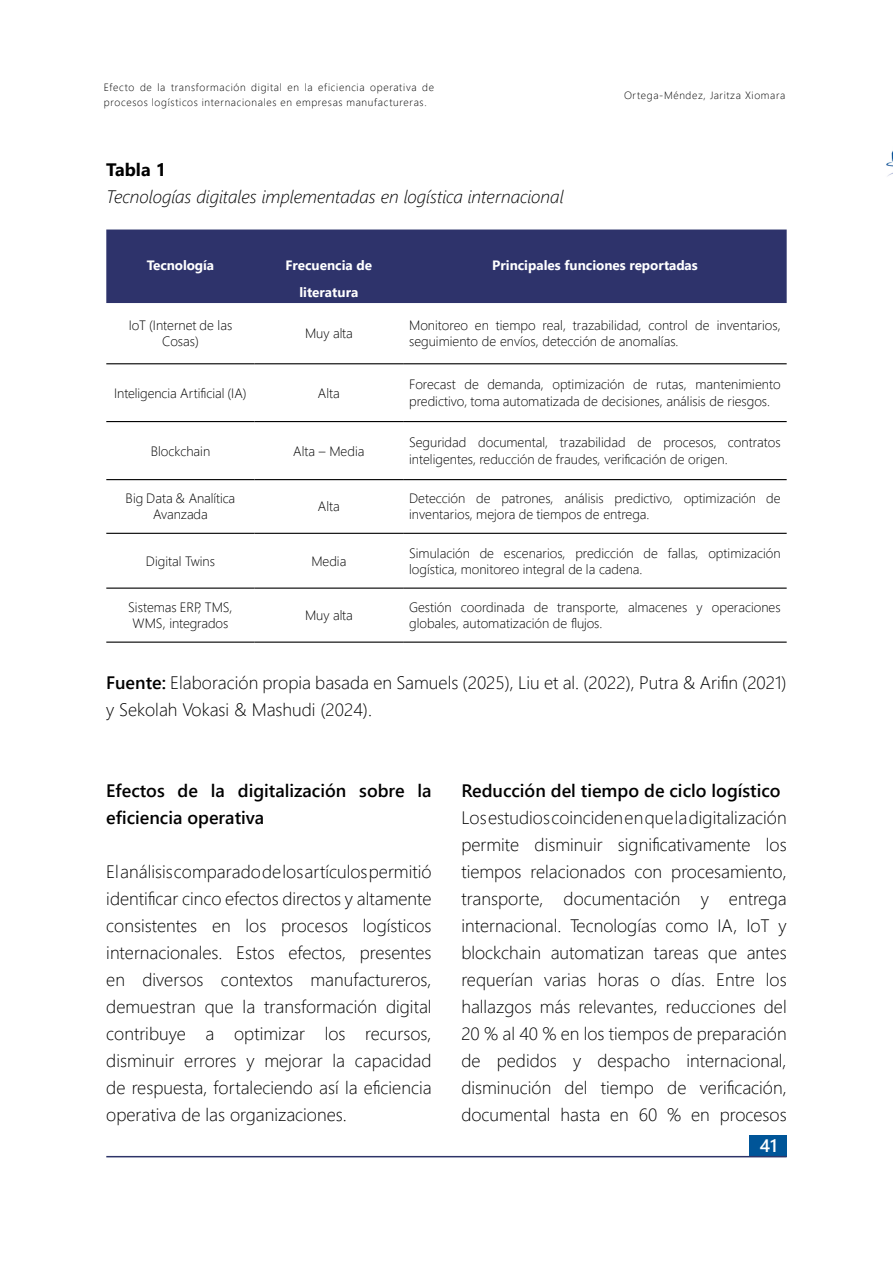
<style>
.page{position:relative;width:893px;height:1263px;background:#fff}
.page>*{position:absolute;margin:0;border:0;box-sizing:border-box;transform-origin:0 0}
.t1{font:300 18px/27px "Segoe UI";color:#000;text-align:justify}
.t2{font:600 18px/27px "Segoe UI";color:#000}
.t3{font:italic 300 18px "Segoe UI";color:#000}
.t4{font:700 18px "Segoe UI";color:#000}
.t5{font:600 18px "Segoe UI";color:#fff}
.t6{font:300 13.5px/16.2px "Segoe UI";color:#000}
.t7{font:700 13.5px/27px "Segoe UI";color:#fff;text-align:center}
.t8{font:300 10.5px/15px "Segoe UI";letter-spacing:.065em;color:#000}
.s1{font-weight:600}
</style>
<div class="page">
<div style="left:749px;top:1135px;width:38px;height:22px;background:#005598"></div>
<hr style="left:106px;top:1156px;width:681px;height:1px;background:#2d3468">
<img style="left:886px;top:150px;width:7px;height:27px">
<div style="left:106px;top:230px;width:681px;height:73px;background:#2e336b"></div>
<hr style="left:106px;top:479px;width:149px;height:1px;background:#000">
<hr style="left:255px;top:479px;width:148px;height:1px;background:#000">
<hr style="left:403px;top:479px;width:384px;height:1px;background:#000">
<hr style="left:106px;top:533px;width:149px;height:1px;background:#000">
<hr style="left:255px;top:533px;width:148px;height:1px;background:#000">
<hr style="left:403px;top:533px;width:384px;height:1px;background:#000">
<hr style="left:106px;top:587px;width:149px;height:2px;background:#000">
<hr style="left:255px;top:587px;width:148px;height:2px;background:#000">
<hr style="left:403px;top:587px;width:384px;height:2px;background:#000">
<hr style="left:106px;top:421px;width:149px;height:1px;background:#000">
<hr style="left:255px;top:421px;width:148px;height:1px;background:#000">
<hr style="left:403px;top:421px;width:384px;height:1px;background:#000">
<hr style="left:106px;top:641px;width:149px;height:2px;background:#000">
<hr style="left:255px;top:641px;width:148px;height:2px;background:#000">
<hr style="left:403px;top:641px;width:384px;height:2px;background:#000">
<hr style="left:106px;top:363px;width:149px;height:1px;background:#000">
<hr style="left:255px;top:363px;width:148px;height:1px;background:#000">
<hr style="left:403px;top:363px;width:384px;height:1px;background:#000">
<p class="t8" style="left:104px;top:79px;width:332px">Efecto de la transformación digital en la eficiencia operativa de procesos logísticos internacionales en empresas manufactureras.</p>
<p class="t8" style="left:624px;top:87px;width:163px">Ortega-Méndez, Jaritza Xiomara</p>
<p class="t4" style="left:106px;top:152px;width:61px">Tabla 1</p>
<p class="t3" style="left:106px;top:179px;width:459px">Tecnologías digitales implementadas en logística internacional</p>
<p class="t7" style="left:147px;top:251px;width:69px">Tecnología</p>
<p class="t7" style="left:285px;top:251px;width:88px">Frecuencia de literatura</p>
<p class="t7" style="left:492px;top:251px;width:207px">Principales funciones reportadas</p>
<p class="t6" style="left:129px;top:316px;width:105px;text-align:center">IoT (Internet de las<br>Cosas)</p>
<p class="t6" style="left:305px;top:324px;width:49px">Muy alta</p>
<p class="t6" style="left:409px;top:316px;width:373px">Monitoreo en tiempo real, trazabilidad, control de inventarios, seguimiento de envíos, detección de anomalías.</p>
<p class="t6" style="left:114px;top:383px;width:134px">Inteligencia Artificial (IA)</p>
<p class="t6" style="left:318px;top:383px;width:23px">Alta</p>
<p class="t6" style="left:409px;top:375px;width:373px">Forecast de demanda, optimización de rutas, mantenimiento predictivo, toma automatizada de decisiones, análisis de riesgos.</p>
<p class="t6" style="left:151px;top:441px;width:61px">Blockchain</p>
<p class="t6" style="left:293px;top:441px;width:73px">Alta – Media</p>
<p class="t6" style="left:409px;top:433px;width:373px">Seguridad documental, trazabilidad de procesos, contratos inteligentes, reducción de fraudes, verificación de origen.</p>
<p class="t6" style="left:126px;top:489px;width:111px;text-align:center">Big Data &amp; Analítica<br>Avanzada</p>
<p class="t6" style="left:318px;top:497px;width:23px">Alta</p>
<p class="t6" style="left:409px;top:489px;width:373px">Detección de patrones, análisis predictivo, optimización de inventarios, mejora de tiempos de entrega.</p>
<p class="t6" style="left:146px;top:551px;width:70px">Digital Twins</p>
<p class="t6" style="left:311px;top:551px;width:37px">Media</p>
<p class="t6" style="left:409px;top:543px;width:373px">Simulación de escenarios, predicción de fallas, optimización logística, monitoreo integral de la cadena.</p>
<p class="t6" style="left:128px;top:598px;width:106px;text-align:center">Sistemas ERP, TMS,<br>WMS, integrados</p>
<p class="t6" style="left:305px;top:606px;width:49px">Muy alta</p>
<p class="t6" style="left:409px;top:598px;width:373px">Gestión coordinada de transporte, almacenes y operaciones globales, automatización de flujos.</p>
<p class="t1" style="left:106px;top:667px;width:682px"><span class="s1">Fuente:</span> Elaboración propia basada en Samuels (2025), Liu et al. (2022), Putra &amp; Arifin (2021) y Sekolah Vokasi &amp; Mashudi (2024).</p>
<p class="t2" style="left:106px;top:775px;width:327px">Efectos de la digitalización sobre la eficiencia operativa</p>
<p class="t1" style="left:106px;top:856px;width:327px">El análisis comparado de los artículos permitió identificar cinco efectos directos y altamente consistentes en los procesos logísticos internacionales. Estos efectos, presentes en diversos contextos manufactureros, demuestran que la transformación digital contribuye a optimizar los recursos, disminuir errores y mejorar la capacidad de respuesta, fortaleciendo así la eficiencia operativa de las organizaciones.</p>
<p class="t2" style="left:461px;top:775px;width:321px">Reducción del tiempo de ciclo logístico</p>
<p class="t1" style="left:461px;top:802px;width:327px">Los estudios coinciden en que la digitalización permite disminuir significativamente los tiempos relacionados con procesamiento, transporte, documentación y entrega internacional. Tecnologías como IA, IoT y blockchain automatizan tareas que antes requerían varias horas o días. Entre los hallazgos más relevantes, reducciones del 20 % al 40 % en los tiempos de preparación de pedidos y despacho internacional, disminución del tiempo de verificación, documental hasta en 60 % en procesos</p>
<p class="t5" style="left:760px;top:1129px;width:19px">41</p>
</div>
